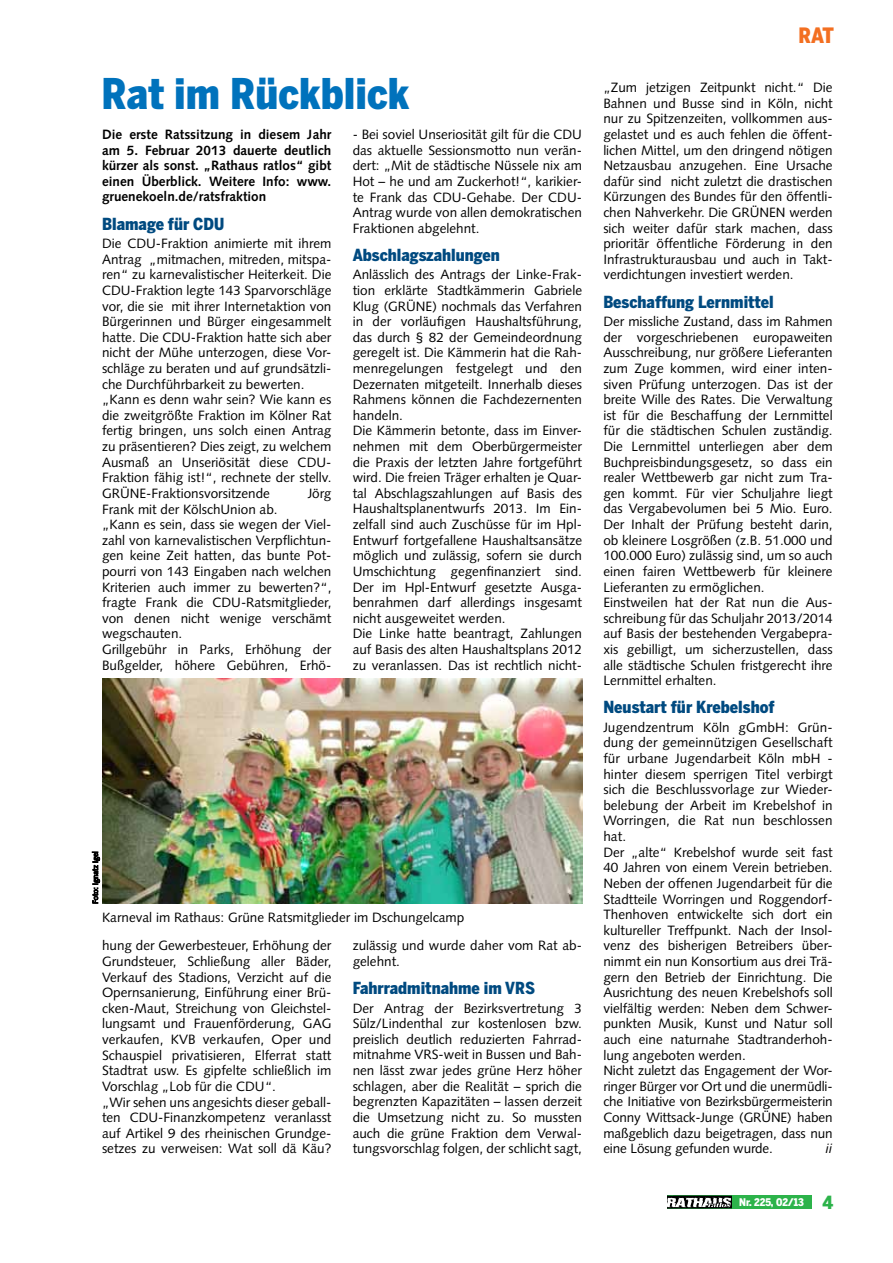
<style>
.page{position:relative;width:893px;height:1263px;background:#fff}
.page>*{position:absolute;margin:0;border:0;box-sizing:border-box;transform-origin:0 0}
.t1{font:900 42px "Benton Sans Cond";color:#0072bc}
.t2{font:900 21px "Benton Sans Cond";color:#f36f21}
.t3{font:900 18px "Benton Sans Cond";color:#2cb34a}
.t4{font:900 16.5px "Benton Sans Cond";color:#004a80}
.t5{font:13.5px/15.6px "Syntax";color:#000}
.t6{font:700 13.5px/15.6px "Syntax";color:#000;text-align:justify}
.t7{font:italic 13.5px "Syntax";color:#000}
.t8{font:900 10.5px "Benton Sans Cond";letter-spacing:-.015em;color:#fff}
</style>
<div class="page">
<svg style="left:667px;top:1195px;width:65px;height:13px"></svg>
<div style="left:732px;top:1195px;width:79px;height:13px;background:#2cb34a"></div>
<svg style="left:92px;top:852px;width:8px;height:51px"></svg>
<img style="left:102px;top:678px;width:481px;height:226px">
<h1 class="t1" style="left:102px;top:68px;width:310px">Rat im Rückblick</h1>
<p class="t6" style="left:102px;top:127px;width:231px">Die erste Ratssitzung in diesem Jahr am 5. Februar 2013 dauerte deutlich kürzer als sonst. „Rathaus ratlos“ gibt einen Überblick. Weitere Info: www. gruenekoeln.de/ratsfraktion</p>
<p class="t4" style="left:102px;top:214px;width:124px">Blamage für CDU</p>
<p class="t5" style="left:102px;top:236px;width:231px">Die CDU-Fraktion animierte mit ihrem Antrag „mitmachen, mitreden, mitspa&shy;ren“ zu karnevalistischer Heiterkeit. Die CDU-Fraktion legte 143 Sparvorschläge vor, die sie mit ihrer Internetaktion von Bürgerinnen und Bürger eingesammelt hatte. Die CDU-Fraktion hatte sich aber nicht der Mühe unterzogen, diese Vor&shy;schläge zu beraten und auf grundsätzli&shy;che Durchführbarkeit zu bewerten. „Kann es denn wahr sein? Wie kann es die zweitgrößte Fraktion im Kölner Rat fertig bringen, uns solch einen Antrag zu präsentieren? Dies zeigt, zu welchem Ausmaß an Unseriösität diese CDU-Fraktion fähig ist!“, rechnete der stellv.<br>GRÜNE-Fraktionsvorsitzende</p>
<p class="t5" style="left:308px;top:485px;width:25px">Jörg</p>
<p class="t5" style="left:102px;top:501px;width:231px">Frank mit der KölschUnion ab.<br>„Kann es sein, dass sie wegen der Viel&shy;zahl von karnevalistischen Verpflichtun&shy;gen keine Zeit hatten, das bunte Pot&shy;pourri von 143 Eingaben nach welchen Kriterien auch immer zu bewerten?“, fragte Frank die CDU-Ratsmitglieder, von denen nicht wenige verschämt wegschauten.<br>Grillgebühr in Parks, Erhöhung der Bußgelder, höhere Gebühren, Erhö-</p>
<p class="t5" style="left:353px;top:127px;width:231px;text-align:justify">- Bei soviel Unseriosität gilt für die CDU das aktuelle Sessionsmotto nun verän&shy;dert: „Mit de städtische Nüssele nix am Hot – he und am Zuckerhot!“, karikier&shy;te Frank das CDU-Gehabe. Der CDU-Antrag wurde von allen demokratischen Fraktionen abgelehnt.</p>
<p class="t4" style="left:353px;top:245px;width:149px">Abschlagszahlungen</p>
<p class="t5" style="left:353px;top:267px;width:231px">Anlässlich des Antrags der Linke-Frak&shy;tion erklärte Stadtkämmerin Gabriele Klug (GRÜNE) nochmals das Verfahren in der vorläufigen Haushaltsführung, das durch § 82 der Gemeindeordnung geregelt ist. Die Kämmerin hat die Rah&shy;menregelungen festgelegt und den Dezernaten mitgeteilt. Innerhalb dieses Rahmens können die Fachdezernenten handeln.<br>Die Kämmerin betonte, dass im Einver&shy;nehmen mit dem Oberbürgermeister die Praxis der letzten Jahre fortgeführt wird. Die freien Träger erhalten je Quar&shy;tal Abschlagszahlungen auf Basis des Haushaltsplanentwurfs 2013. Im Ein&shy;zelfall sind auch Zuschüsse für im Hpl-Entwurf fortgefallene Haushaltsansätze möglich und zulässig, sofern sie durch Umschichtung gegenfinanziert sind.<br>Der im Hpl-Entwurf gesetzte Ausga&shy;benrahmen darf allerdings insgesamt nicht ausgeweitet werden.<br>Die Linke hatte beantragt, Zahlungen auf Basis des alten Haushaltsplans 2012 zu veranlassen. Das ist rechtlich nicht-</p>
<p class="t5" style="left:102px;top:910px;width:364px">Karneval im Rathaus: Grüne Ratsmitglieder im Dschungelcamp</p>
<p class="t5" style="left:102px;top:938px;width:231px">hung der Gewerbesteuer, Erhöhung der Grundsteuer, Schließung aller Bäder, Verkauf des Stadions, Verzicht auf die Opernsanierung, Einführung einer Brü&shy;cken-Maut, Streichung von Gleichstel&shy;lungsamt und Frauenförderung, GAG verkaufen, KVB verkaufen, Oper und Schauspiel privatisieren, Elferrat statt Stadtrat usw. Es gipfelte schließlich im Vorschlag „Lob für die CDU“.<br>„Wir sehen uns angesichts dieser geball&shy;ten CDU-Finanzkompetenz veranlasst auf Artikel 9 des rheinischen Grundge&shy;setzes zu verweisen: Wat soll dä Käu?</p>
<p class="t5" style="left:353px;top:938px;width:231px">zulässig und wurde daher vom Rat ab&shy;gelehnt.</p>
<p class="t4" style="left:353px;top:978px;width:184px">Fahrradmitnahme im VRS</p>
<p class="t5" style="left:353px;top:1000px;width:231px;text-align:justify">Der Antrag der Bezirksvertretung 3<br>Sülz/Lindenthal zur kostenlosen bzw. preislich deutlich reduzierten Fahrrad&shy;mitnahme VRS-weit in Bussen und Bah&shy;nen lässt zwar jedes grüne Herz höher schlagen, aber die Realität – sprich die begrenzten Kapazitäten – lassen derzeit die Umsetzung nicht zu. So mussten auch die grüne Fraktion dem Verwal&shy;tungsvorschlag folgen, der schlicht sagt,</p>
<h2 class="t2" style="left:798px;top:23px;width:37px">RAT</h2>
<p class="t5" style="left:603px;top:80px;width:231px;text-align:justify">„Zum jetzigen Zeitpunkt nicht.“ Die Bahnen und Busse sind in Köln, nicht nur zu Spitzenzeiten, vollkommen aus&shy;gelastet und es auch fehlen die öffent&shy;lichen Mittel, um den dringend nötigen Netzausbau anzugehen. Eine Ursache dafür sind nicht zuletzt die drastischen Kürzungen des Bundes für den öffentli&shy;chen Nahverkehr. Die GRÜNEN werden sich weiter dafür stark machen, dass prioritär öffentliche Förderung in den Infrastrukturausbau und auch in Takt&shy;verdichtungen investiert werden.</p>
<p class="t4" style="left:603px;top:292px;width:172px">Beschaffung Lernmittel</p>
<p class="t5" style="left:603px;top:314px;width:231px">Der missliche Zustand, dass im Rahmen der vorgeschriebenen europaweiten Ausschreibung, nur größere Lieferanten zum Zuge kommen, wird einer inten&shy;siven Prüfung unterzogen. Das ist der breite Wille des Rates. Die Verwaltung ist für die Beschaffung der Lernmittel für die städtischen Schulen zuständig.<br>Die Lernmittel unterliegen aber dem Buchpreisbindungsgesetz, so dass ein realer Wettbewerb gar nicht zum Tra&shy;gen kommt. Für vier Schuljahre liegt das Vergabevolumen bei 5 Mio. Euro.<br>Der Inhalt der Prüfung besteht darin, ob kleinere Losgrößen (z.B. 51.000 und 100.000 Euro) zulässig sind, um so auch einen fairen Wettbewerb für kleinere Lieferanten zu ermöglichen.<br>Einstweilen hat der Rat nun die Aus&shy;schreibung für das Schuljahr 2013/2014 auf Basis der bestehenden Vergabepra&shy;xis gebilligt, um sicherzustellen, dass alle städtische Schulen fristgerecht ihre Lernmittel erhalten.</p>
<p class="t4" style="left:603px;top:698px;width:173px">Neustart für Krebelshof</p>
<p class="t5" style="left:603px;top:719px;width:231px">Jugendzentrum Köln gGmbH: Grün&shy;dung der gemeinnützigen Gesellschaft für urbane Jugendarbeit Köln mbH - hinter diesem sperrigen Titel verbirgt sich die Beschlussvorlage zur Wieder&shy;belebung der Arbeit im Krebelshof in Worringen, die Rat nun beschlossen hat.<br>Der „alte“ Krebelshof wurde seit fast 40 Jahren von einem Verein betrieben.<br>Neben der offenen Jugendarbeit für die Stadtteile Worringen und Roggendorf-Thenhoven entwickelte sich dort ein kultureller Treffpunkt. Nach der Insol&shy;venz des bisherigen Betreibers über&shy;nimmt ein nun Konsortium aus drei Trä&shy;gern den Betrieb der Einrichtung. Die Ausrichtung des neuen Krebelshofs soll vielfältig werden: Neben dem Schwer&shy;punkten Musik, Kunst und Natur soll auch eine naturnahe Stadtranderhoh&shy;lung angeboten werden.<br>Nicht zuletzt das Engagement der Wor&shy;ringer Bürger vor Ort und die unermüdli&shy;che Initiative von Bezirksbürgermeisterin Conny Wittsack-Junge (GRÜNE) haben maßgeblich dazu beigetragen, dass nun eine Lösung gefunden wurde.</p>
<p class="t7" style="left:825px;top:1141px;width:9px">ii</p>
<p class="t8" style="left:739px;top:1196px;width:66px">Nr. 225, 02/13</p>
<h3 class="t3" style="left:823px;top:1191px;width:12px">4</h3>
</div>
